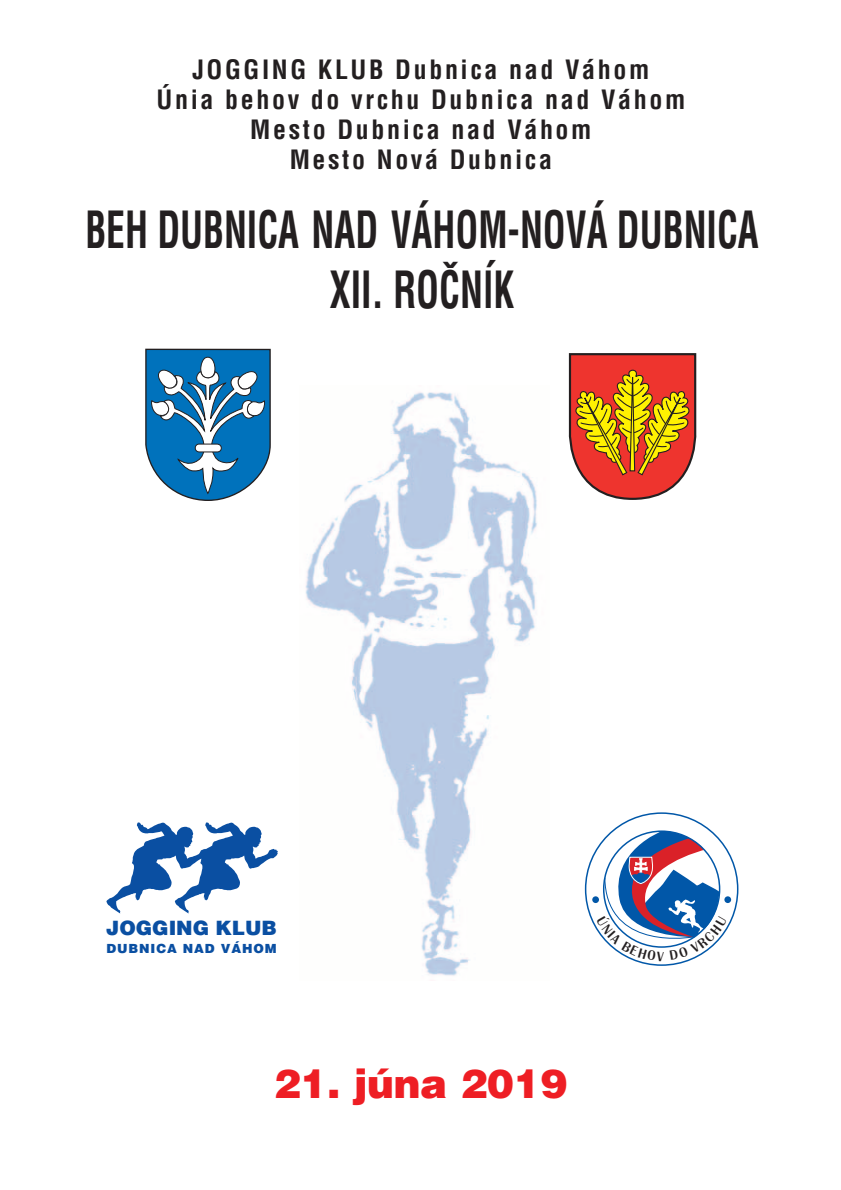
<style>
.page{position:relative;width:841px;height:1190px;background:#fff}
.page>*{position:absolute;margin:0;border:0;box-sizing:border-box;transform-origin:0 0}
.t1{font:700 50px/60px "Helvetica CS Condensed";color:#231f20;text-align:center;scale:.75 1}
.t2{font:40px "Helvetica CS Black";color:#ee1e24}
.t3{font:700 26px/30px "Helvetica CS Condensed";letter-spacing:.1em;color:#231f20;text-align:center}
.t4{font:19.8px "Helvetica CS Black";letter-spacing:-.005em;color:#0a4fa2}
.t5{font:12.6px "Helvetica CS Black";letter-spacing:.07em;color:#0a4fa2}
</style>
<div class="page">
<img style="left:305px;top:392px;width:232px;height:584px">
<svg style="left:145px;top:349px;width:126px;height:152px"></svg>
<svg style="left:569px;top:353px;width:127px;height:147px;background:#d46e33"></svg>
<svg style="left:106px;top:822px;width:172px;height:91px"></svg>
<svg style="left:584px;top:812px;width:155px;height:154px"></svg>
<p class="t3" style="left:157px;top:57px;width:530px">JOGGING KLUB Dubnica nad Váhom<br>Únia behov do vrchu Dubnica nad Váhom<br>Mesto Dubnica nad Váhom<br>Mesto Nová Dubnica</p>
<h1 class="t1" style="left:85px;top:203px;width:899px">BEH DUBNICA NAD VÁHOM-NOVÁ DUBNICA<br>XII. ROâNÍK</h1>
<p class="t4" style="left:106px;top:920px;width:172px">JOGGING KLUB</p>
<p class="t5" style="left:106px;top:943px;width:172px">DUBNICA NAD VÁHOM</p>
<h2 class="t2" style="left:274px;top:1069px;width:295px">21. júna 2019</h2>
</div>
